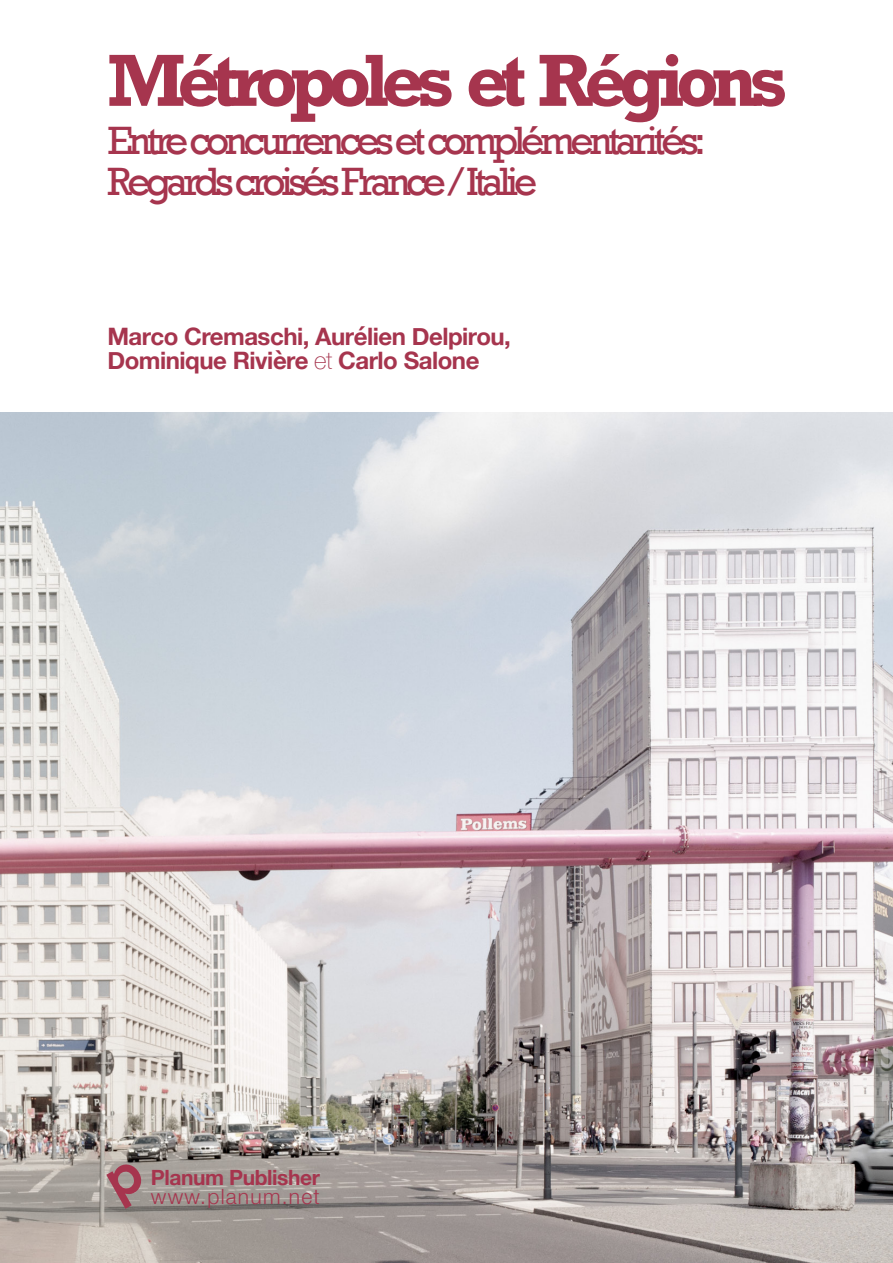
<style>
.page{position:relative;width:893px;height:1263px;background:#fff}
.page>*{position:absolute;margin:0;border:0;box-sizing:border-box;transform-origin:0 0}
.t1{font:700 75px "Rockwell";letter-spacing:-.11em;color:#a6354e}
.t2{font:40.5px "Rockwell";letter-spacing:-.11em;color:#a6354e}
.TITOLO_1{font:700 24px "Helvetica Neue";letter-spacing:-.02em;color:#a6354e}
.Titolo_1_1{font:700 21px "Helvetica Neue";letter-spacing:-.02em;color:#a6354e}
.Titolo_1_1-2{font:300 21px "Helvetica Neue";letter-spacing:.06em;color:#a6354e}
.s1{font-weight:100}
</style>
<div class="page">
<img style="left:0;top:412px;width:893px;height:851px">
<svg style="left:106px;top:1164px;width:36px;height:45px"></svg>
<p class="t1" style="left:107px;top:35px;width:682px">Métropoles et Régions</p>
<p class="t2" style="left:107px;top:117px;width:600px">Entre concurrences etcomplémentarités:</p>
<p class="t2" style="left:107px;top:158px;width:431px">Regards croisés France / Italie</p>
<p class="TITOLO_1" style="left:107px;top:318px;width:405px">Marco Cremaschi, Aurélien Delpirou,</p>
<p class="TITOLO_1" style="left:107px;top:342px;width:374px">Dominique Rivière <span class="s1">et</span> Carlo Salone</p>
<p class="Titolo_1_1" style="left:151px;top:1161px;width:171px">Planum Publisher</p>
<p class="Titolo_1_1-2" style="left:151px;top:1180px;width:170px">www.planum.net</p>
</div>
